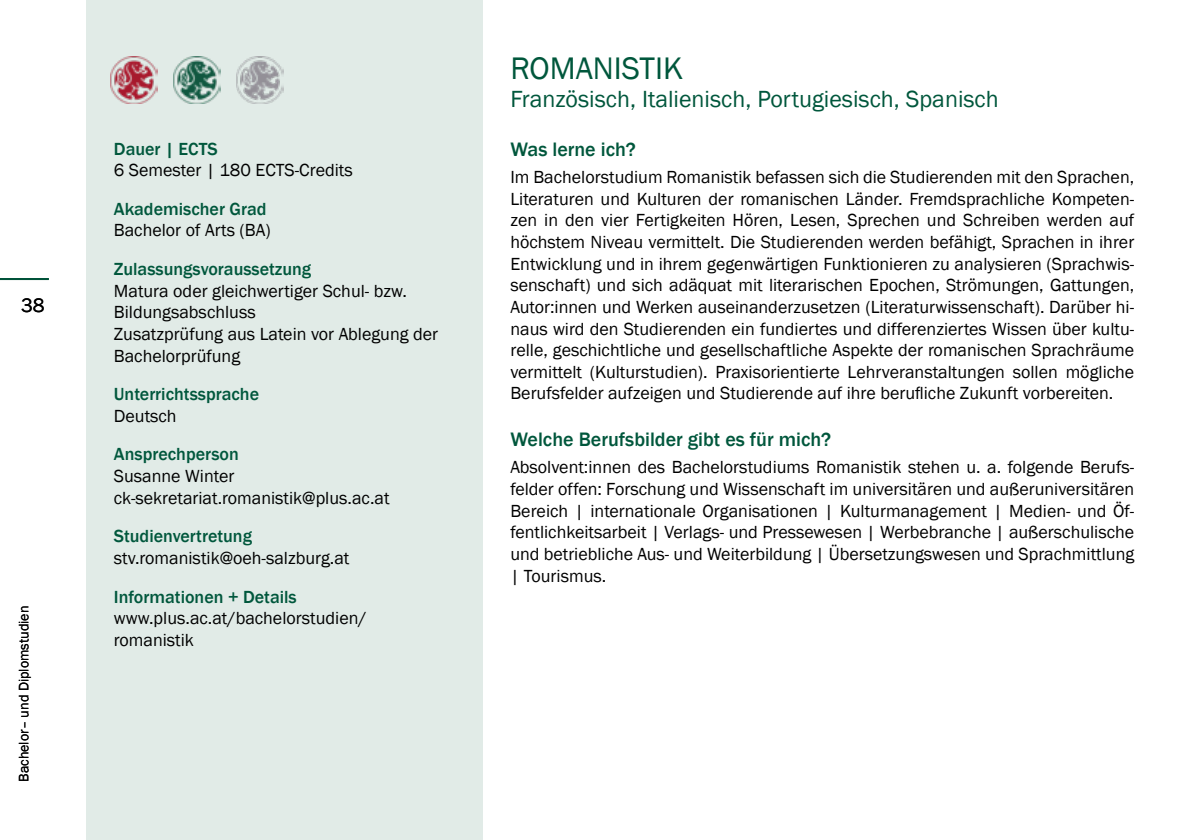
<style>
.page{position:relative;width:1191px;height:840px;background:#fff}
.page>*{position:absolute;margin:0;border:0;box-sizing:border-box;transform-origin:0 0}
.t1{font:32px "Franklin Gothic";color:#00573c}
.t2{font:24px "Franklin Gothic";color:#00573c}
.t3{font:500 20px "Franklin Gothic";color:#00573c}
.t4{font:20px "Franklin Gothic";color:#000}
.t5{font:18px/21.6px "Franklin Gothic";color:#000}
.t6{font:500 18px "Franklin Gothic";color:#00573c}
.t7{font:14px "Franklin Gothic";color:#000}
</style>
<div class="page">
<div style="left:86px;top:0;width:396px;height:839px;background:#e1ebe7"></div>
<hr style="left:0;top:278px;width:49px;height:2px;background:#005239">
<img style="left:236px;top:57px;width:47px;height:47px">
<img style="left:173px;top:57px;width:47px;height:47px">
<img style="left:111px;top:57px;width:47px;height:47px">
<p class="t4" style="left:21px;top:293px;width:25px">38</p>
<p class="t7" style="left:15px;top:781px;width:177px;rotate:-90deg">Bachelor– und Diplomstudien</p>
<p class="t6" style="left:114px;top:137px;width:105px">Dauer | ECTS</p>
<p class="t5" style="left:114px;top:160px;width:240px">6 Semester | 180 ECTS-Credits</p>
<p class="t6" style="left:114px;top:197px;width:154px">Akademischer Grad</p>
<p class="t5" style="left:114px;top:220px;width:158px">Bachelor of Arts (BA)</p>
<p class="t6" style="left:114px;top:258px;width:199px">Zulassungsvoraussetzung</p>
<p class="t5" style="left:114px;top:280px;width:326px">Matura oder gleichwertiger Schul- bzw.<br>Bildungsabschluss<br>Zusatzprüfung aus Latein vor Ablegung der<br>Bachelorprüfung</p>
<p class="t6" style="left:114px;top:383px;width:147px">Unterrichtssprache</p>
<p class="t5" style="left:114px;top:405px;width:64px">Deutsch</p>
<p class="t6" style="left:114px;top:443px;width:126px">Ansprechperson</p>
<p class="t5" style="left:114px;top:465px;width:277px">Susanne Winter ck-sekretariat.romanistik@plus.ac.at</p>
<p class="t6" style="left:114px;top:525px;width:140px">Studienvertretung</p>
<p class="t5" style="left:114px;top:547px;width:237px">stv.romanistik@oeh-salzburg.at</p>
<p class="t6" style="left:114px;top:585px;width:184px">Informationen + Details</p>
<p class="t5" style="left:114px;top:607px;width:254px">www.plus.ac.at/bachelorstudien/ romanistik</p>
<h1 class="t1" style="left:510px;top:48px;width:174px">ROMANISTIK</h1>
<h2 class="t2" style="left:510px;top:84px;width:490px">Französisch, Italienisch, Portugiesisch, Spanisch</h2>
<p class="t3" style="left:510px;top:137px;width:127px">Was lerne ich?</p>
<p class="t5" style="left:510px;top:167px;width:625px;text-align:justify">Im Bachelorstudium Romanistik befassen sich die Studierenden mit den Sprachen, Literaturen und Kulturen der romanischen Länder. Fremdsprachliche Kompeten&shy;zen in den vier Fertigkeiten Hören, Lesen, Sprechen und Schreiben werden auf höchstem Niveau vermittelt. Die Studierenden werden befähigt, Sprachen in ihrer Entwicklung und in ihrem gegenwärtigen Funktionieren zu analysieren (Sprachwis&shy;senschaft) und sich adäquat mit literarischen Epochen, Strömungen, Gattungen, Autor:innen und Werken auseinanderzusetzen (Literaturwissenschaft). Darüber hi&shy;naus wird den Studierenden ein fundiertes und differenziertes Wissen über kultu&shy;relle, geschichtliche und gesellschaftliche Aspekte der romanischen Sprachräume vermittelt (Kulturstudien). Praxisorientierte Lehrveranstaltungen sollen mögliche Berufsfelder aufzeigen und Studierende auf ihre berufliche Zukunft vorbereiten.</p>
<p class="t3" style="left:510px;top:427px;width:322px">Welche Berufsbilder gibt es für mich?</p>
<p class="t5" style="left:510px;top:457px;width:625px;text-align:justify">Absolvent:innen des Bachelorstudiums Romanistik stehen u. a. folgende Berufs&shy;felder offen: Forschung und Wissenschaft im universitären und außeruniversitären Bereich | internationale Organisationen | Kulturmanagement | Medien- und Öf&shy;fentlichkeitsarbeit | Verlags- und Pressewesen | Werbebranche | außerschulische und betriebliche Aus- und Weiterbildung | Übersetzungswesen und Sprachmittlung | Tourismus.</p>
</div>
